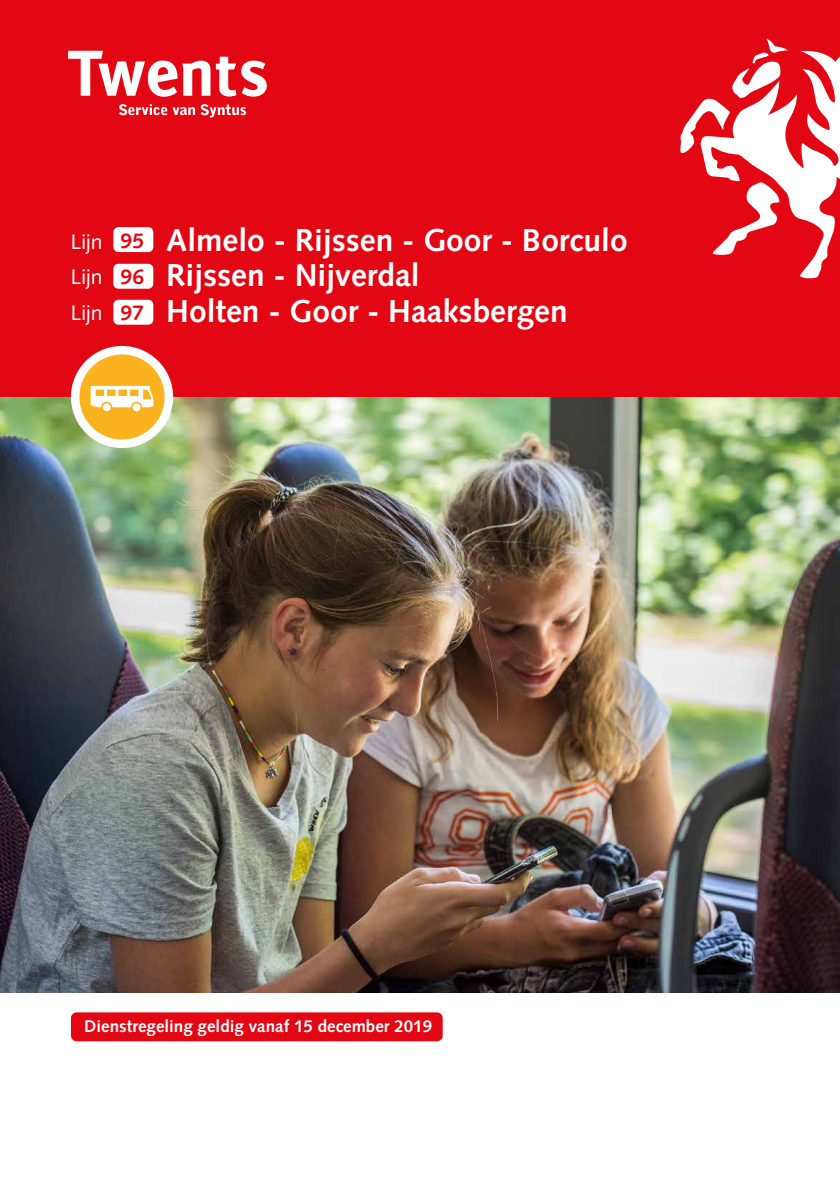
<style>
.page{position:relative;width:840px;height:1191px;background:#fff}
.page>*{position:absolute;margin:0;border:0;box-sizing:border-box;transform-origin:0 0}
.t1{font:700 31.6px "Syntax";color:#fff}
.t2{font:21.2px "Syntax";color:#fff}
.t3{font:700 21.2px "Syntax";color:#e30613}
.t4{font:700 17px "Syntax";color:#fff}
</style>
<div class="page">
<img style="left:0;top:397px;width:839px;height:595px">
<div style="left:0;top:0;width:839px;height:397px;background:#e30613"></div>
<div style="left:113px;top:300px;width:40px;height:25px;background:#fff;border-radius:5px"></div>
<div style="left:113px;top:264px;width:40px;height:25px;background:#fff;border-radius:5px"></div>
<div style="left:113px;top:227px;width:40px;height:25px;background:#fff;border-radius:5px"></div>
<svg style="left:68px;top:51px;width:142px;height:46px"></svg>
<svg style="left:216px;top:57px;width:50px;height:40px"></svg>
<svg style="left:119px;top:104px;width:127px;height:13px"></svg>
<svg style="left:680px;top:38px;width:159px;height:240px"></svg>
<div style="left:71px;top:346px;width:102px;height:102px;background:#fff;border-radius:50%"></div>
<div style="left:79px;top:354px;width:85px;height:85px;background:#fab31e;border-radius:50%"></div>
<svg style="left:91px;top:386px;width:62px;height:25px"></svg>
<div style="left:71px;top:1012px;width:371px;height:29px;background:#e30613;border-radius:6px"></div>
<p class="t2" style="left:71px;top:229px;width:33px">Lijn</p>
<p class="t3" style="left:121px;top:228px;width:25px">95</p>
<p class="t1" style="left:166px;top:221px;width:462px">Almelo - Rijssen - Goor - Borculo</p>
<p class="t2" style="left:71px;top:264px;width:33px">Lijn</p>
<p class="t3" style="left:121px;top:265px;width:25px">96</p>
<p class="t1" style="left:166px;top:257px;width:255px">Rijssen - Nijverdal</p>
<p class="t2" style="left:71px;top:300px;width:33px">Lijn</p>
<p class="t3" style="left:121px;top:301px;width:25px">97</p>
<p class="t1" style="left:166px;top:293px;width:403px">Holten - Goor - Haaksbergen</p>
<p class="t4" style="left:84px;top:1016px;width:349px">Dienstregeling geldig vanaf 15 december 2019</p>
</div>
